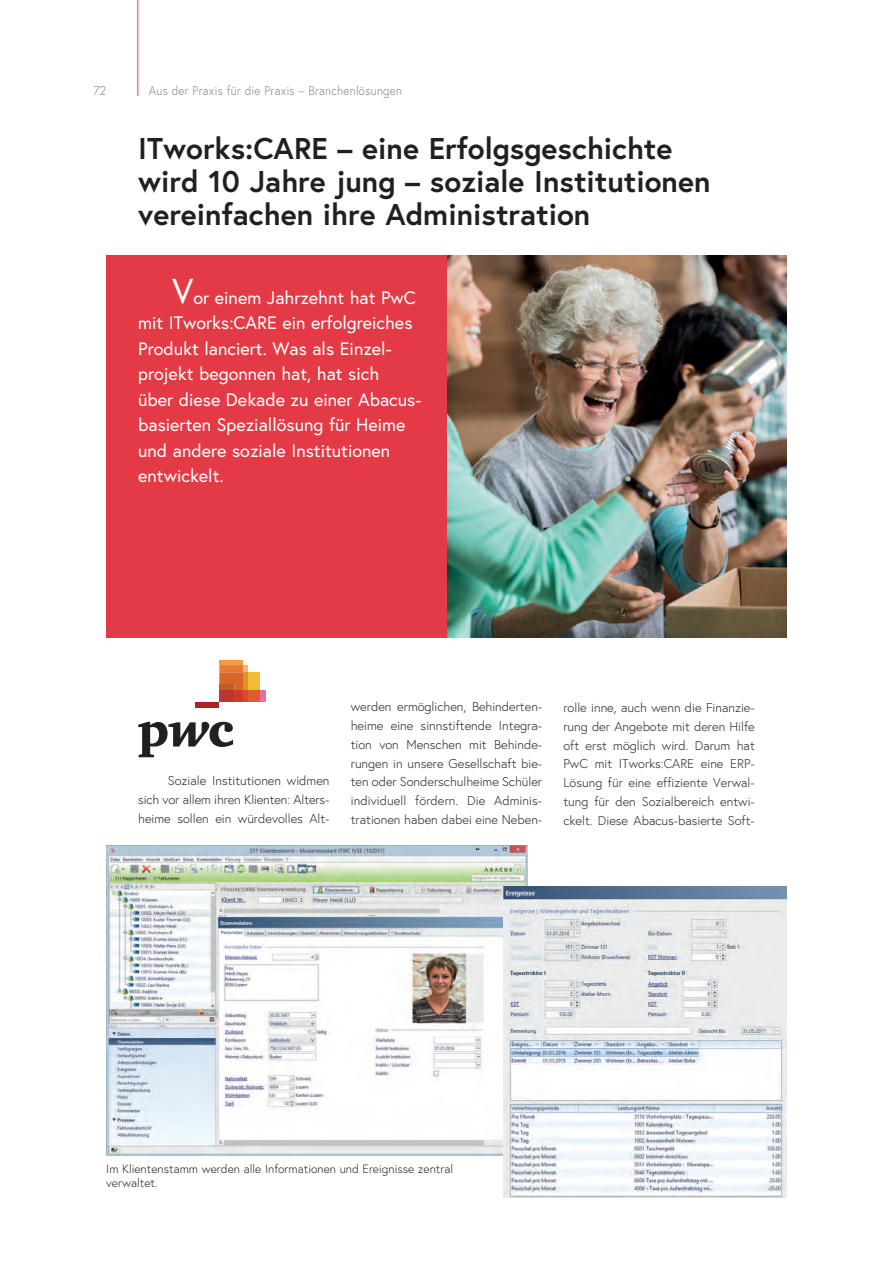
<style>
.page{position:relative;width:893px;height:1263px;background:#fff}
.page>*{position:absolute;margin:0;border:0;box-sizing:border-box;transform-origin:0 0}
.t1{font:700 30px/33px "Europa";color:#231f20}
.t2{font:18px/25.5px "Europa";color:#fff}
.t3{font:300 12.75px/18.8px "Europa";color:#231f20;text-align:justify}
.t4{font:300 12.75px "Europa";letter-spacing:.025em;color:#808285;scale:.9 1}
.t5{font:300 12.75px "Europa";letter-spacing:.025em;color:#808285}
.t6{font:300 12px/14.2px "Europa";color:#231f20}
.s1{font-size:36px}
</style>
<div class="page">
<img style="left:446px;top:255px;width:341px;height:383px">
<div style="left:106px;top:255px;width:340px;height:383px;background:#e33a46"></div>
<hr style="left:137px;top:0;width:1px;height:96px;background:#e33a46">
<img style="left:106px;top:845px;width:421px;height:310px">
<img style="left:504px;top:887px;width:283px;height:310px">
<svg style="left:138px;top:722px;width:95px;height:35px"></svg>
<div style="left:260px;top:690px;width:6px;height:12px;background:#e86da7"></div>
<div style="left:219px;top:660px;width:24px;height:5px;background:#f09c41"></div>
<div style="left:248px;top:672px;width:12px;height:18px;background:#f1bb36"></div>
<div style="left:248px;top:690px;width:12px;height:12px;background:#df5a33"></div>
<div style="left:243px;top:690px;width:5px;height:12px;background:#d74b2e"></div>
<svg style="left:219px;top:665px;width:29px;height:25px"></svg>
<div style="left:234px;top:690px;width:9px;height:12px;background:#d03a2b"></div>
<div style="left:219px;top:684px;width:15px;height:6px;background:#c4572c"></div>
<div style="left:219px;top:690px;width:15px;height:12px;background:#bd362d"></div>
<div style="left:196px;top:702px;width:23px;height:6px;background:#ac2122"></div>
<p class="t5" style="left:93px;top:83px;width:15px">72</p>
<p class="t4" style="left:149px;top:83px;width:283px">Aus der Praxis für die Praxis – Branchenlösungen</p>
<h1 class="t1" style="left:138px;top:131px;width:574px">ITworks:CARE – eine Erfolgsgeschichte wird 10 Jahre jung – soziale Institutionen vereinfachen ihre Administration</h1>
<p class="t2" style="left:138px;top:285px;width:285px;text-indent:34px"><span class="s1">V</span>or einem Jahrzehnt hat PwC mit ITworks:CARE ein erfolgreiches<br>Produkt lanciert. Was als Einzel&shy;projekt begonnen hat, hat sich<br>über diese Dekade zu einer Abacus&shy;basierten Speziallösung für Heime und andere soziale Institutionen entwickelt.</p>
<p class="t3" style="left:138px;top:771px;width:193px;text-indent:30px">Soziale Institutionen widmen sich vor allem ihren Klienten: Alters&shy;heime sollen ein würdevolles Alt-</p>
<p class="t3" style="left:351px;top:697px;width:193px">werden ermöglichen, Behinderten&shy;heime eine sinnstiftende Integra&shy;tion von Menschen mit Behinde&shy;rungen in unsere Gesellschaft bie&shy;ten oder Sonderschulheime Schüler individuell fördern. Die Adminis&shy;trationen haben dabei eine Neben-</p>
<p class="t3" style="left:563px;top:698px;width:193px">rolle inne, auch wenn die Finanzie&shy;rung der Angebote mit deren Hilfe oft erst möglich wird. Darum hat PwC mit ITworks:CARE eine ERP-Lösung für eine effiziente Verwal&shy;tung für den Sozialbereich entwi&shy;ckelt. Diese Abacus-basierte Soft-</p>
<p class="t6" style="left:106px;top:1161px;width:348px">Im Klientenstamm werden alle Informationen und Ereignisse zentral verwaltet.</p>
</div>
